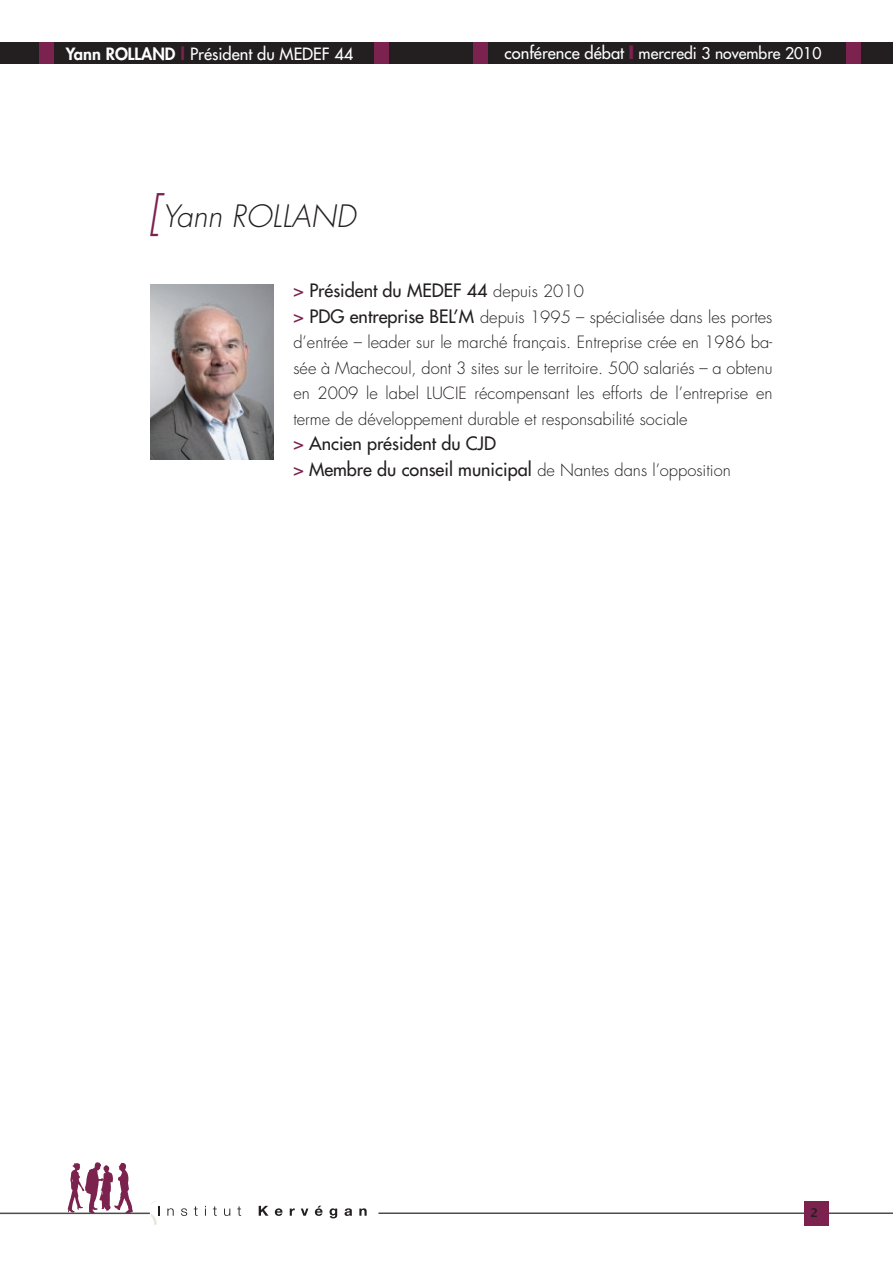
<style>
.page{position:relative;width:893px;height:1263px;background:#fff}
.page>*{position:absolute;margin:0;border:0;box-sizing:border-box;transform-origin:0 0}
.t1{font:italic 300 30px "Futura";color:#231f20}
.t2{font:18px/25.5px "Futura";color:#231f20}
.t3{font:300 16.5px/25.5px "Futura";color:#231f20;text-align:justify}
.t4{font:16.5px "Futura";color:#fff}
.t5{font:15.75px "Futura";color:#fff}
.t6{font:600 12px "Lucida Sans";color:#231f20}
.s1{font-weight:800}
.s2{font-weight:800;font-size:18px;color:#7b224e}
.s3{font-size:45px;color:#7b224e}
.s4{font-size:16.5px}
.s5{font-weight:700;font-size:18px;color:#7b224e}
.s6{color:#7b224e}
.s7{font-weight:300;font-size:16.5px}
.s8{font-weight:400;font-size:18px;color:#7b224e}
.s9{font-weight:400;font-size:18px}
</style>
<div class="page">
<svg style="left:68px;top:1162px;width:65px;height:50px"></svg>
<hr style="left:0;top:1212px;width:150px;height:2px;background:#4b4c4d">
<hr style="left:378px;top:1212px;width:515px;height:2px;background:#4b4c4d">
<div style="left:805px;top:1201px;width:24px;height:24px;background:#7b224e"></div>
<div style="left:0;top:42px;width:893px;height:22px;background:#231f20"></div>
<svg style="left:167px;top:1208px;width:7px;height:8px"></svg>
<svg style="left:181px;top:1208px;width:6px;height:8px"></svg>
<svg style="left:194px;top:1206px;width:4px;height:10px"></svg>
<svg style="left:213px;top:1206px;width:4px;height:10px"></svg>
<svg style="left:224px;top:1208px;width:6px;height:8px"></svg>
<svg style="left:237px;top:1206px;width:4px;height:10px"></svg>
<svg style="left:259px;top:1206px;width:9px;height:10px"></svg>
<svg style="left:275px;top:1208px;width:8px;height:8px"></svg>
<svg style="left:290px;top:1208px;width:5px;height:8px"></svg>
<svg style="left:301px;top:1208px;width:7px;height:8px"></svg>
<svg style="left:315px;top:1206px;width:8px;height:10px"></svg>
<svg style="left:330px;top:1208px;width:7px;height:10px"></svg>
<svg style="left:345px;top:1208px;width:7px;height:8px"></svg>
<svg style="left:359px;top:1208px;width:8px;height:8px"></svg>
<svg style="left:151px;top:1201px;width:8px;height:24px"></svg>
<div style="left:374px;top:42px;width:14px;height:22px;background:#7b224e"></div>
<div style="left:39px;top:42px;width:15px;height:22px;background:#7b224e"></div>
<div style="left:846px;top:42px;width:15px;height:22px;background:#7b224e"></div>
<div style="left:473px;top:42px;width:15px;height:22px;background:#7b224e"></div>
<img style="left:150px;top:284px;width:124px;height:176px">
<p class="t4" style="left:66px;top:44px;width:289px"><span class="s1">Yann ROLLAND</span> <span class="s2">I</span> Président du MEDEF 44</p>
<h1 class="t1" style="left:149px;top:198px;width:208px"><span class="s3">[</span>Yann ROLLAND</h1>
<p class="t5" style="left:505px;top:43px;width:318px"><span class="s4">conférence débat</span> <span class="s5">I</span> mercredi 3 novembre 2010</p>
<p class="t2" style="left:293px;top:278px;width:292px"><span class="s6">&gt;</span> Président du MEDEF 44 <span class="s7">depuis 2010</span></p>
<p class="t3" style="left:293px;top:305px;width:481px"><span class="s8">&gt;</span> <span class="s9">PDG entreprise BEL’M</span> depuis 1995 – spécialisée dans les portes d’entrée – leader sur le marché français. Entreprise crée en 1986 ba&shy;sée à Machecoul, dont 3 sites sur le territoire. 500 salariés – a obtenu en 2009 le label LUCIE récompensant les efforts de l’entreprise en terme de développement durable et responsabilité sociale</p>
<p class="t2" style="left:293px;top:431px;width:439px"><span class="s6">&gt;</span> Ancien président du CJD<br><span class="s6">&gt;</span> Membre du conseil municipal <span class="s7">de Nantes dans l’opposition</span></p>
<p class="t6" style="left:810px;top:1205px;width:9px">2</p>
</div>
